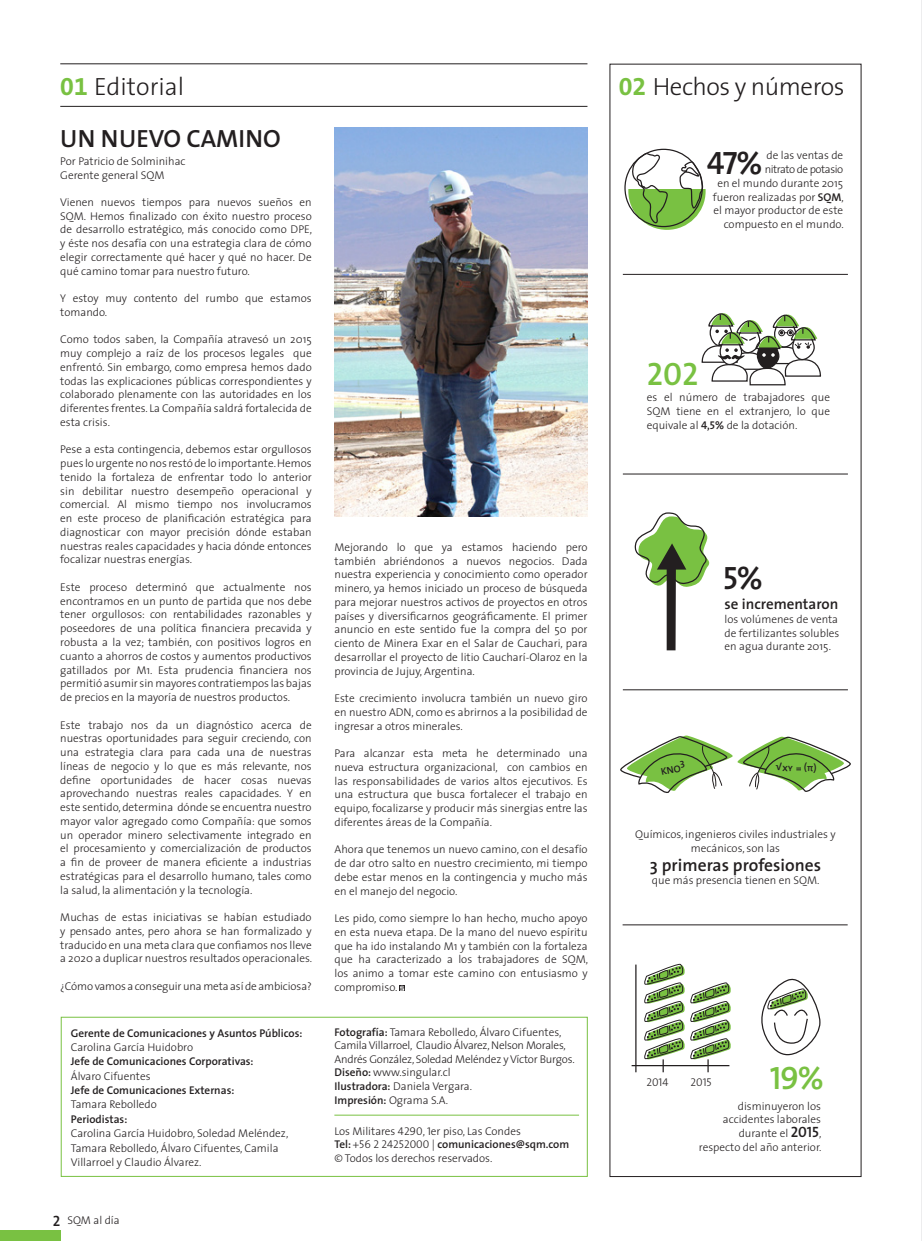
<style>
.page{position:relative;width:922px;height:1241px;background:#fff}
.page>*{position:absolute;margin:0;border:0;box-sizing:border-box;transform-origin:0 0}
.t1{font:32.5px "The Sans Semi Bold Caps";color:#79c142}
.t2{font:32.5px "The Sans Semi Bold Caps";color:#231f20}
.t3{font:300 25px "The Sans";letter-spacing:-.02em;color:#231f20}
.t4{font:25px "The Sans Semi Bold Caps";color:#231f20}
.t5{font:300 25px "The Sans";color:#231f20}
.t6{font:600 17.5px "The Sans";color:#231f20}
.t7{font:600 15px "The Sans";color:#231f20}
.t8{font:300 11.25px/13.8px "The Sans";color:#231f20;text-align:justify}
.t9{font:300 11.25px/13.5px "The Sans";letter-spacing:-.02em;color:#231f20}
.t10{font:600 11.25px "The Sans";color:#231f20}
.t11{font:11.25px "The Sans Light Caps";color:#231f20}
.t12{font:10px "The Sans Semi Bold Caps";color:#231f20}
.s1{font-family:"The Sans Bold Expert";font-weight:400;color:#79c142}
.s2{font-family:"The Sans Semi Bold Caps";font-weight:400;font-size:15px}
.s3{font-weight:600}
.s4{font-family:"The Sans Light Caps";font-weight:400}
.s5{font-family:"The Sans Semi Bold Caps";font-weight:400}
</style>
<div class="page">
<hr style="left:921px;top:0;width:1px;height:1240px;background:#dcdddf">
<hr style="left:60px;top:64px;width:527px;height:1px;background:#231f20">
<hr style="left:60px;top:106px;width:527px;height:1px;background:#231f20">
<div style="left:0;top:1230px;width:60px;height:10px;background:#79c142"></div>
<div style="left:61px;top:1016px;width:526px;height:160px;border:1px solid #79c142"></div>
<hr style="left:334px;top:1114px;width:245px;height:1px;background:#79c142">
<svg style="left:399px;top:985px;width:5px;height:5px"></svg>
<img style="left:334px;top:127px;width:253px;height:389px">
<svg style="left:634px;top:512px;width:76px;height:138px"></svg>
<svg style="left:628px;top:153px;width:77px;height:77px"></svg>
<div style="left:620px;top:142px;width:89px;height:47px;background:#fff"></div>
<svg style="left:631px;top:152px;width:37px;height:72px"></svg>
<svg style="left:679px;top:160px;width:24px;height:49px"></svg>
<hr style="left:622px;top:274px;width:225px;height:1px;background:#231f20">
<hr style="left:622px;top:473px;width:225px;height:1px;background:#231f20">
<hr style="left:622px;top:689px;width:225px;height:1px;background:#231f20">
<hr style="left:622px;top:924px;width:225px;height:1px;background:#231f20">
<svg style="left:701px;top:313px;width:121px;height:73px"></svg>
<svg style="left:620px;top:735px;width:231px;height:58px"></svg>
<hr style="left:635px;top:964px;width:1px;height:108px;background:#231f20">
<hr style="left:631px;top:1064px;width:98px;height:2px;background:#231f20">
<svg style="left:643px;top:963px;width:88px;height:109px"></svg>
<svg style="left:761px;top:978px;width:59px;height:77px"></svg>
<h2 class="t5" style="left:60px;top:66px;width:125px"><span class="s1">01</span> Editorial</h2>
<h2 class="t3" style="left:618px;top:66px;width:227px"><span class="s1">02</span> Hechos y números</h2>
<h2 class="t4" style="left:60px;top:117px;width:222px">UN NUEVO CAMINO</h2>
<p class="t8" style="left:60px;top:154px;width:127px">Por Patricio de Solminihac<br>Gerente general SQM</p>
<p class="t8" style="left:60px;top:195px;width:253px">Vienen nuevos tiempos para nuevos sueños en SQM. Hemos finalizado con éxito nuestro proceso de desarrollo estratégico, más conocido como DPE, y éste nos desafía con una estrategia clara de cómo elegir correctamente qué hacer y qué no hacer. De qué camino tomar para nuestro futuro.</p>
<p class="t8" style="left:60px;top:291px;width:253px">Y estoy muy contento del rumbo que estamos tomando.</p>
<p class="t8" style="left:60px;top:332px;width:253px">Como todos saben, la Compañía atravesó un 2015 muy complejo a raíz de los procesos legales que enfrentó. Sin embargo, como empresa hemos dado todas las explicaciones públicas correspondientes y colaborado plenamente con las autoridades en los diferentes frentes. La Compañía saldrá fortalecida de esta crisis.</p>
<p class="t8" style="left:60px;top:442px;width:253px">Pese a esta contingencia, debemos estar orgullosos pues lo urgente no nos restó de lo importante. Hemos tenido la fortaleza de enfrentar todo lo anterior sin debilitar nuestro desempeño operacional y comercial. Al mismo tiempo nos involucramos en este proceso de planificación estratégica para diagnosticar con mayor precisión dónde estaban nuestras reales capacidades y hacia dónde entonces focalizar nuestras energías.</p>
<p class="t8" style="left:60px;top:580px;width:253px">Este proceso determinó que actualmente nos encontramos en un punto de partida que nos debe tener orgullosos: con rentabilidades razonables y poseedores de una política financiera precavida y robusta a la vez; también, con positivos logros en cuanto a ahorros de costos y aumentos productivos gatillados por M1. Esta prudencia financiera nos permitió asumir sin mayores contratiempos las bajas de precios en la mayoría de nuestros productos.</p>
<p class="t8" style="left:60px;top:717px;width:253px">Este trabajo nos da un diagnóstico acerca de nuestras oportunidades para seguir creciendo, con una estrategia clara para cada una de nuestras líneas de negocio y lo que es más relevante, nos define oportunidades de hacer cosas nuevas aprovechando nuestras reales capacidades. Y en este sentido, determina dónde se encuentra nuestro mayor valor agregado como Compañía: que somos un operador minero selectivamente integrado en el procesamiento y comercialización de productos a fin de proveer de manera eficiente a industrias estratégicas para el desarrollo humano, tales como la salud, la alimentación y la tecnología.</p>
<p class="t8" style="left:60px;top:909px;width:253px">Muchas de estas iniciativas se habían estudiado y pensado antes, pero ahora se han formalizado y traducido en una meta clara que confiamos nos lleve a 2020 a duplicar nuestros resultados operacionales.</p>
<p class="t8" style="left:60px;top:978px;width:253px">¿Cómo vamos a conseguir una meta así de ambiciosa?</p>
<p class="t10" style="left:71px;top:1023px;width:233px">Gerente de Comunicaciones y Asuntos Públicos:</p>
<p class="t8" style="left:71px;top:1039px;width:124px">Carolina García Huidobro</p>
<p class="t10" style="left:71px;top:1051px;width:184px">Jefe de Comunicaciones Corporativas:</p>
<p class="t8" style="left:71px;top:1068px;width:81px">Álvaro Cifuentes</p>
<p class="t10" style="left:71px;top:1080px;width:165px">Jefe de Comunicaciones Externas:</p>
<p class="t8" style="left:71px;top:1097px;width:87px">Tamara Rebolledo</p>
<p class="t10" style="left:71px;top:1109px;width:58px">Periodistas:</p>
<p class="t8" style="left:71px;top:1125px;width:219px;line-height:14.4px;text-align:left">Carolina García Huidobro, Soledad Meléndez,<br>Tamara Rebolledo, Álvaro Cifuentes, Camila<br>Villarroel y Claudio Álvarez.</p>
<p class="t8" style="left:53px;top:1212px;width:68px"><span class="s2">2</span> SQM al día</p>
<p class="t8" style="left:334px;top:539px;width:254px">Mejorando lo que ya estamos haciendo pero también abriéndonos a nuevos negocios. Dada nuestra experiencia y conocimiento como operador minero, ya hemos iniciado un proceso de búsqueda para mejorar nuestros activos de proyectos en otros países y diversificarnos geográficamente. El primer anuncio en este sentido fue la compra del 50 por ciento de Minera Exar en el Salar de Cauchari, para desarrollar el proyecto de litio Caucharí-Olaroz en la provincia de Jujuy, Argentina.</p>
<p class="t8" style="left:334px;top:691px;width:254px">Este crecimiento involucra también un nuevo giro en nuestro ADN, como es abrirnos a la posibilidad de ingresar a otros minerales.</p>
<p class="t8" style="left:334px;top:746px;width:254px">Para alcanzar esta meta he determinado una nueva estructura organizacional, con cambios en las responsabilidades de varios altos ejecutivos. Es una estructura que busca fortalecer el trabajo en equipo, focalizarse y producir más sinergias entre las diferentes áreas de la Compañía.</p>
<p class="t8" style="left:334px;top:842px;width:254px">Ahora que tenemos un nuevo camino, con el desafío de dar otro salto en nuestro crecimiento, mi tiempo debe estar menos en la contingencia y mucho más en el manejo del negocio.</p>
<p class="t8" style="left:334px;top:911px;width:255px">Les pido, como siempre lo han hecho, mucho apoyo en esta nueva etapa. De la mano del nuevo espíritu que ha ido instalando M1 y también con la fortaleza que ha caracterizado a los trabajadores de SQM, los animo a tomar este camino con entusiasmo y compromiso.</p>
<p class="t9" style="left:334px;top:1024px;width:241px"><span class="s3">Fotografía:</span> Tamara Rebolledo, Álvaro Cifuentes, Camila Villarroel, Claudio Álvarez, Nelson Morales, Andrés González, Soledad Meléndez y Víctor Burgos.<br><span class="s3">Diseño:</span> www.singular.cl<br><span class="s3">Ilustradora:</span> Daniela Vergara.<br><span class="s3">Impresión:</span> Ograma S.A.</p>
<p class="t8" style="left:334px;top:1123px;width:236px;text-align:left">Los Militares <span class="s4">4290</span>, <span class="s4">1</span>er piso, Las Condes<br><span class="s3">Tel:</span> <span class="s4">+56 2 24252000</span> | <span class="s3">comunicaciones@sqm.com </span>© Todos los derechos reservados.</p>
<p class="t8" style="left:712px;top:148px;width:132px;text-align:right">de las ventas de<br>nitrato de potasio<br>en el mundo durante 2015 fueron realizadas por <span class="s3">SQM</span>, el mayor productor de este compuesto en el mundo.</p>
<h1 class="t2" style="left:706px;top:136px;width:57px">47%</h1>
<h1 class="t1" style="left:646px;top:347px;width:53px">202</h1>
<p class="t8" style="left:646px;top:390px;width:185px">es el número de trabajadores que SQM tiene en el extranjero, lo que equivale al <span class="s5">4,5%</span> de la dotación.</p>
<h1 class="t2" style="left:723px;top:550px;width:41px">5%</h1>
<h3 class="t7" style="left:724px;top:591px;width:115px">se incrementaron</h3>
<p class="t8" style="left:724px;top:611px;width:116px;text-align:left">los volúmenes de venta de fertilizantes solubles en agua durante 2015.</p>
<p class="t12" style="left:659px;top:763px;width:26px;rotate:-12deg">KNO3</p>
<p class="t12" style="left:776px;top:758px;width:42px;rotate:2deg">√xy (π)</p>
<p class="t8" style="left:635px;top:827px;width:202px;text-align:center">Químicos, ingenieros civiles industriales y mecánicos, son las</p>
<h3 class="t6" style="left:649px;top:850px;width:172px">3 primeras profesiones</h3>
<p class="t8" style="left:651px;top:873px;width:169px">que más presencia tienen en SQM.</p>
<p class="t11" style="left:646px;top:1073px;width:24px">2014</p>
<p class="t11" style="left:690px;top:1073px;width:23px">2015</p>
<h1 class="t1" style="left:769px;top:1050px;width:56px">19%</h1>
<p class="t8" style="left:698px;top:1098px;width:124px;text-align:right">disminuyeron los accidentes laborales durante el <span class="s2">2015</span>, respecto del año anterior.</p>
</div>
